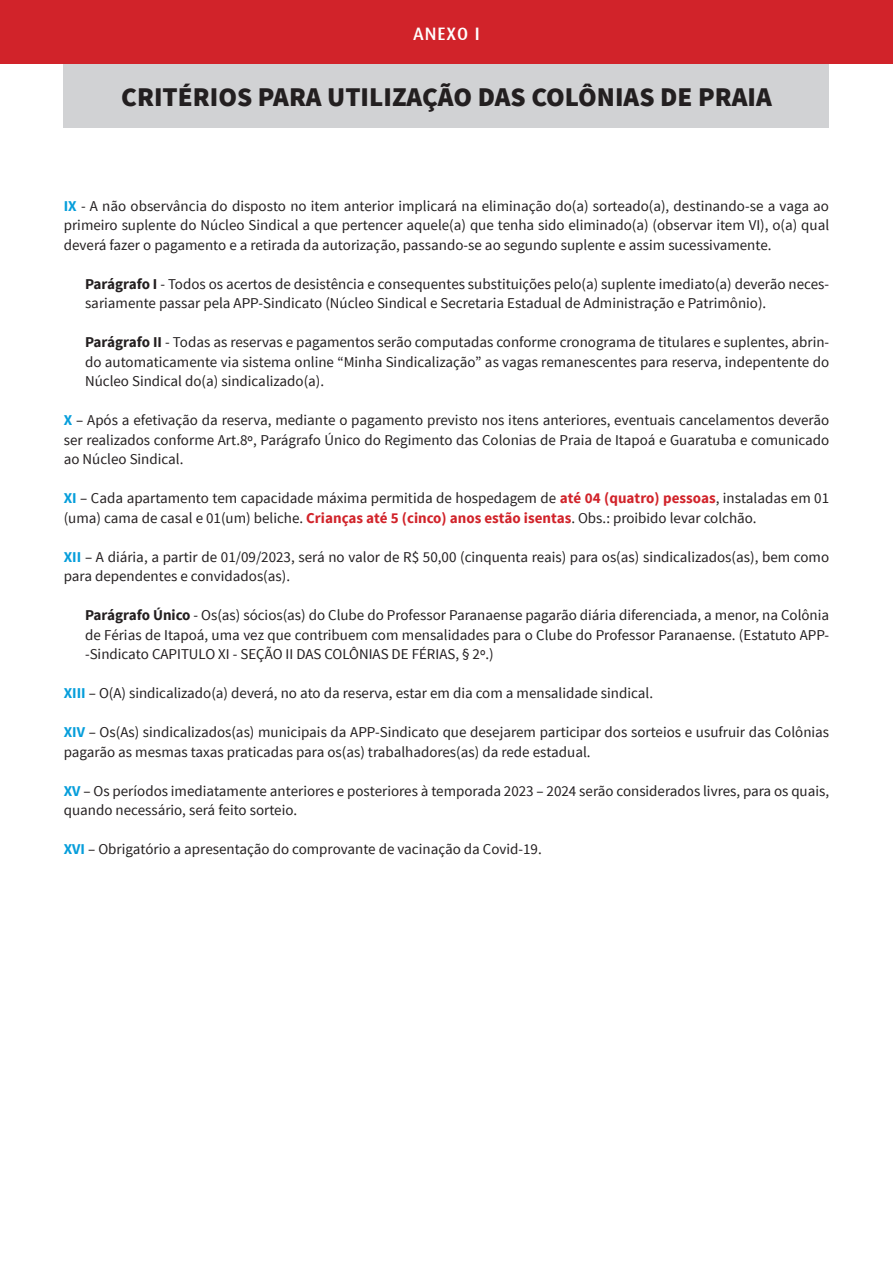
<style>
.page{position:relative;width:893px;height:1263px;background:#fff}
.page>*{position:absolute;margin:0;border:0;box-sizing:border-box;transform-origin:0 0}
.t1{font:900 27px "Source Sans Pro";color:#231f20}
.t2{font:500 18px "Dax";letter-spacing:.05em;color:#fff}
.t3{font:15px/19.5px "Source Sans Pro";color:#231f20}
.s1{font-weight:700;color:#069edb}
.s2{font-weight:700}
.s3{font-weight:700;color:#d1232a}
</style>
<div class="page">
<div style="left:0;top:0;width:893px;height:64px;background:#d1232a"></div>
<div style="left:64px;top:64px;width:765px;height:64px;background:#d1d2d4"></div>
<p class="t2" style="left:413px;top:24px;width:68px">ANEXO I</p>
<p class="t1" style="left:121px;top:79px;width:652px">CRITÉRIOS PARA UTILIZAÇÃO DAS COLÔNIAS DE PRAIA</p>
<p class="t3" style="left:64px;top:196px;width:767px;text-align:justify"><span class="s1">IX</span> - A não observância do disposto no item anterior implicará na eliminação do(a) sorteado(a), destinando-se a vaga ao primeiro suplente do Núcleo Sindical a que pertencer aquele(a) que tenha sido eliminado(a) (observar item VI), o(a) qual deverá fazer o pagamento e a retirada da autorização, passando-se ao segundo suplente e assim sucessivamente.</p>
<p class="t3" style="left:85px;top:274px;width:746px"><span class="s2">Parágrafo I</span> - Todos os acertos de desistência e consequentes substituições pelo(a) suplente imediato(a) deverão neces&shy;sariamente passar pela APP-Sindicato (Núcleo Sindical e Secretaria Estadual de Administração e Patrimônio).</p>
<p class="t3" style="left:85px;top:333px;width:746px;text-align:justify"><span class="s2">Parágrafo II</span> - Todas as reservas e pagamentos serão computadas conforme cronograma de titulares e suplentes, abrin&shy;do automaticamente via sistema online “Minha Sindicalização” as vagas remanescentes para reserva, indepentente do Núcleo Sindical do(a) sindicalizado(a).</p>
<p class="t3" style="left:64px;top:411px;width:767px;text-align:justify"><span class="s1">X</span> – Após a efetivação da reserva, mediante o pagamento previsto nos itens anteriores, eventuais cancelamentos deverão ser realizados conforme Art.8º, Parágrafo Único do Regimento das Colonias de Praia de Itapoá e Guaratuba e comunicado ao Núcleo Sindical.</p>
<p class="t3" style="left:64px;top:489px;width:767px"><span class="s1">XI</span> – Cada apartamento tem capacidade máxima permitida de hospedagem de <span class="s3">até 04 (quatro) pessoas</span>, instaladas em 01 (uma) cama de casal e 01(um) beliche. <span class="s3">Crianças até 5 (cinco) anos estão isentas</span>. Obs.: proibido levar colchão.</p>
<p class="t3" style="left:64px;top:547px;width:767px"><span class="s1">XII</span> – A diária, a partir de 01/09/2023, será no valor de R$ 50,00 (cinquenta reais) para os(as) sindicalizados(as), bem como para dependentes e convidados(as).</p>
<p class="t3" style="left:85px;top:606px;width:746px;text-align:justify"><span class="s2">Parágrafo Único</span> - Os(as) sócios(as) do Clube do Professor Paranaense pagarão diária diferenciada, a menor, na Colônia de Férias de Itapoá, uma vez que contribuem com mensalidades para o Clube do Professor Paranaense. (Estatuto APP--Sindicato CAPITULO XI - SEÇÃO II DAS COLÔNIAS DE FÉRIAS, § 2º.)</p>
<p class="t3" style="left:64px;top:684px;width:591px"><span class="s1">XIII</span> – O(A) sindicalizado(a) deverá, no ato da reserva, estar em dia com a mensalidade sindical.</p>
<p class="t3" style="left:64px;top:723px;width:767px"><span class="s1">XIV</span> – Os(As) sindicalizados(as) municipais da APP-Sindicato que desejarem participar dos sorteios e usufruir das Colônias pagarão as mesmas taxas praticadas para os(as) trabalhadores(as) da rede estadual.</p>
<p class="t3" style="left:64px;top:781px;width:767px"><span class="s1">XV</span> – Os períodos imediatamente anteriores e posteriores à temporada 2023 – 2024 serão considerados livres, para os quais, quando necessário, será feito sorteio.</p>
<p class="t3" style="left:64px;top:840px;width:479px"><span class="s1">XVI</span> – Obrigatório a apresentação do comprovante de vacinação da Covid-19.</p>
</div>
